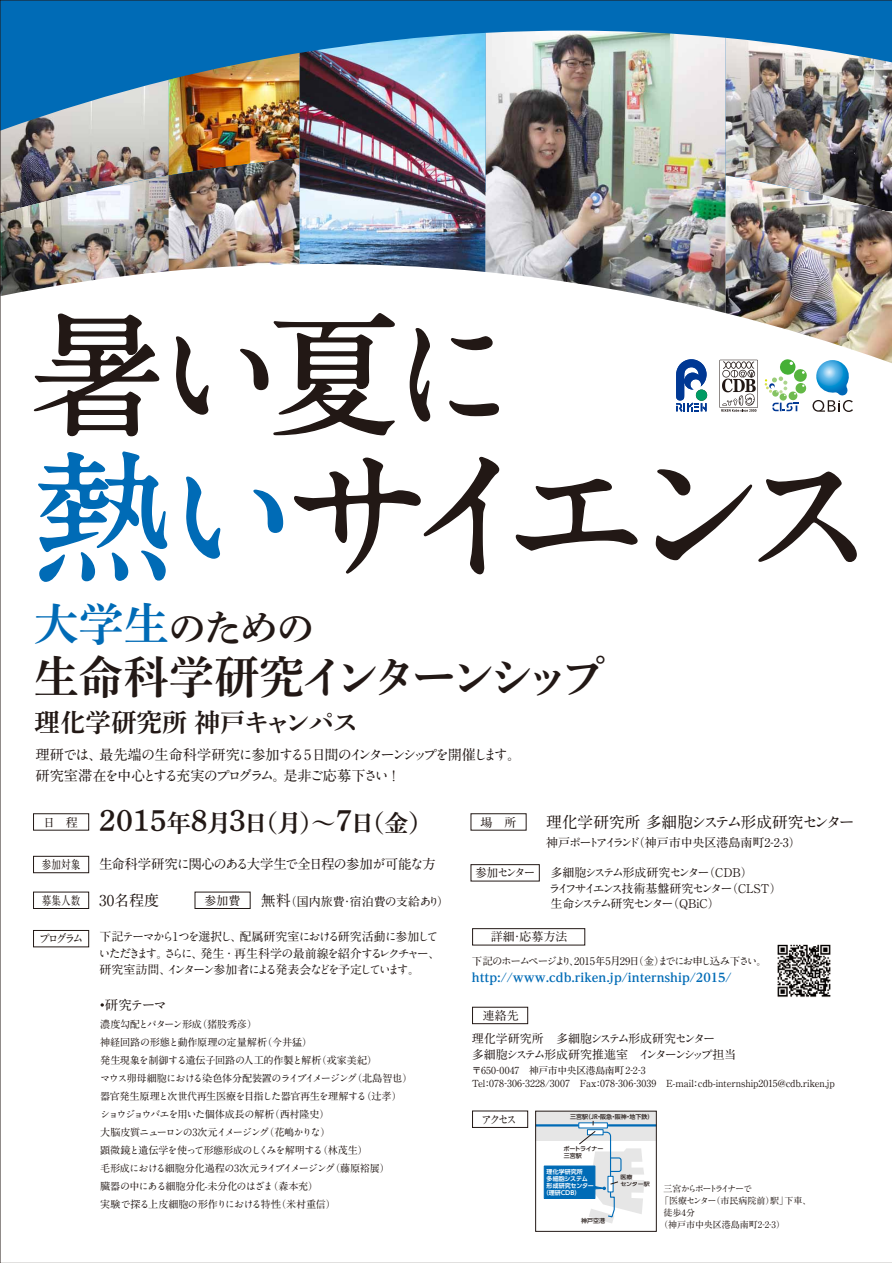
<style>
.page{position:relative;width:892px;height:1263px;background:#fff}
.page>*{position:absolute;margin:0;border:0;box-sizing:border-box;transform-origin:0 0}
.t1{font:700 148.5px "A1 Mincho Std";letter-spacing:-.23em;color:#221815}
.t2{font:700 135px "A1 Mincho Std";color:#221815}
.t3{font:45px "Shuei Min Pro B";letter-spacing:-.12em;color:#221815}
.t4{font:38.25px "Shuei Min Pro B";color:#221815}
.t5{font:25.5px "Shuei Min Pro B";color:#221815}
.t6{font:24px "Shuei Min Pro B";color:#221815}
.t7{font:700 15.75px "A1 Mincho Std";color:#221815}
.t8{font:700 15px "A1 Mincho Std";color:#221815}
.t9{font:700 14.25px/21.2px "A1 Mincho Std";letter-spacing:-.11em;color:#221815}
.t10{font:700 13.5px "A1 Mincho Std";letter-spacing:-.075em;color:#221815}
.t11{font:700 12px/16.5px "A1 Mincho Std";letter-spacing:-.125em;color:#221815}
.t12{font:700 12px/15.8px "A1 Mincho Std";letter-spacing:-.1em;color:#221815}
.t13{font:700 expanded 12px "UD Reimin Pro";color:#006bb6}
.t14{font:700 12px "A1 Mincho Std";letter-spacing:-.02em;color:#221815}
.t15{font:700 12px "A1 Mincho Std";color:#221815}
.t16{font:700 12px "A1 Mincho Std";letter-spacing:-.1em;color:#221815;scale:.9 1}
.t17{font:700 12px "A1 Mincho Std";letter-spacing:-.1em;color:#221815;scale:.8 1}
.t18{font:700 12px "A1 Mincho Std";letter-spacing:-.1em;color:#221815;scale:.95 1}
.t19{font:700 10.5px "A1 Mincho Std";letter-spacing:-.11em;color:#221815}
.t20{font:700 10.12px/18px "A1 Mincho Std";letter-spacing:-.055em;color:#221815}
.t21{font:700 9.75px/12.8px "A1 Mincho Std";color:#221815}
.t22{font:700 9px "A1 Mincho Std";letter-spacing:-.015em;color:#221815}
.t23{font:700 9px "A1 Mincho Std";letter-spacing:-.22em;color:#221815}
.t24{font:500 6px "UD Shin Go Pro";color:#221815}
.t25{font:700 6px "UD Shin Go Pro De";letter-spacing:-.005em;color:#fff}
.t26{font:500 6px/6.8px "UD Shin Go Pro";letter-spacing:-.02em;color:#221815}
.t27{font:700 6px "UD Shin Go Pro De";letter-spacing:-.03em;color:#fff}
.t28{font:500 5.25px/6.8px "UD Shin Go Pro";letter-spacing:-.025em;color:#221815;scale:1.14 1}
.s1{font-size:141.75px;color:#006bb6}
.s2{font-size:45px;color:#006bb6}
.s3{font-size:30px}
.s4{font-size:15px}
</style>
<div class="page">
<img style="left:0;top:0;width:891px;height:1262px">
<h2 class="t2" style="left:31px;top:265px;width:490px">暑い夏に</h2>
<h1 class="t1" style="left:31px;top:394px;width:854px"><span class="s1">熱い</span>サイエンス</h1>
<h3 class="t4" style="left:34px;top:599px;width:282px"><span class="s2">大学生</span>のための</h3>
<h3 class="t3" style="left:34px;top:645px;width:573px">生命科学研究インターンシップ</h3>
<h3 class="t5" style="left:35px;top:704px;width:325px">理化学研究所 神戸キャンパス</h3>
<h3 class="t9" style="left:35px;top:742px;width:487px">理研では、最先端の生命科学研究に参加する5日間のインターンシップを開催します。研究室滞在を中心とする充実のプログラム。是非ご応募下さい !</h3>
<p class="t12" style="left:43px;top:812px;width:36px">日　程</p>
<h3 class="t6" style="left:99px;top:806px;width:334px"><span class="s3">2015</span>年<span class="s3">8</span>月<span class="s3">3</span>日（月）～<span class="s3">7</span>日（金）</h3>
<h3 class="t7" style="left:546px;top:809px;width:310px">理化学研究所 多細胞システム形成研究センター</h3>
<p class="t14" style="left:546px;top:833px;width:256px">神戸ポートアイランド（神戸市中央区港島南町2-2-3）</p>
<p class="t12" style="left:480px;top:812px;width:37px">場　所</p>
<p class="t17" style="left:42px;top:854px;width:49px">参加対象</p>
<h3 class="t10" style="left:99px;top:853px;width:338px">生命科学研究に関心のある大学生で全日程の参加が可能な方</h3>
<p class="t17" style="left:42px;top:890px;width:49px">募集人数</p>
<h3 class="t8" style="left:99px;top:887px;width:61px">30名程度</h3>
<p class="t12" style="left:204px;top:890px;width:37px">参加費</p>
<p class="t15" style="left:260px;top:891px;width:190px"><span class="s4">無料</span>（国内旅費・宿泊費の支給あり）</p>
<p class="t16" style="left:39px;top:929px;width:51px">プログラム</p>
<p class="t11" style="left:98px;top:926px;width:343px">下記テーマから１つを選択し、配属研究室における研究活動に参加していただきます。さらに、発生・再生科学の最前線を紹介するレクチャー、研究室訪問、インターン参加者による発表会などを予定しています。</p>
<h3 class="t10" style="left:95px;top:994px;width:73px">・研究テーマ</h3>
<p class="t20" style="left:100px;top:1013px;width:313px">濃度勾配とパターン形成（猪股秀彦）<br>神経回路の形態と動作原理の定量解析（今井猛）<br>発生現象を制御する遺伝子回路の人工的作製と解析（戎家美紀）<br>マウス卵母細胞における染色体分配装置のライブイメージング（北島智也）器官発生原理と次世代再生医療を目指した器官再生を理解する（辻孝）ショウジョウバエを用いた個体成長の解析（西村隆史）<br>大脳皮質ニューロンの3次元イメージング（花嶋かりな）<br>顕微鏡と遺伝学を使って形態形成のしくみを解明する（林茂生）<br>毛形成における細胞分化過程の3次元ライブイメージング（藤原裕展）<br>臓器の中にある細胞分化-未分化のはざま（森本充）<br>実験で探る上皮細胞の形作りにおける特性（米村重信）</p>
<p class="t18" style="left:475px;top:863px;width:65px">参加センター</p>
<p class="t11" style="left:548px;top:862px;width:234px;line-height:15.8px">多細胞システム形成研究センター（CDB）<br>ライフサイエンス技術基盤研究センター（CLST）生命システム研究センター（QBiC）</p>
<p class="t12" style="left:490px;top:927px;width:78px">詳細・応募方法</p>
<p class="t19" style="left:472px;top:952px;width:296px">下記のホームページより、2015年5月29日（金）までにお申し込み下さい。</p>
<p class="t13" style="left:472px;top:967px;width:261px">http://www.cdb.riken.jp/internship/2015/</p>
<p class="t12" style="left:482px;top:1006px;width:37px">連絡先</p>
<p class="t12" style="left:472px;top:1029px;width:265px">理化学研究所　多細胞システム形成研究センター<br>多細胞システム形成研究推進室　インターンシップ担当</p>
<p class="t21" style="left:472px;top:1063px;width:364px">〒650-0047　神戸市中央区港島南町2-2-3<br>Tel:078-306-3228/3007　Fax:078-306-3039　E-mail:cdb-internship2015@cdb.riken.jp</p>
<p class="t16" style="left:481px;top:1109px;width:41px">アクセス</p>
<p class="t24" style="left:570px;top:1112px;width:85px">三宮駅（JR・阪急・阪神・地下鉄）</p>
<p class="t26" style="left:563px;top:1145px;width:41px">ポートライナー三宮駅</p>
<p class="t25" style="left:546px;top:1166px;width:37px">理化学研究所</p>
<p class="t27" style="left:546px;top:1173px;width:43px">多細胞システム</p>
<p class="t25" style="left:546px;top:1180px;width:49px">形成研究センター</p>
<p class="t25" style="left:543px;top:1187px;width:39px">（理研ＣＤＢ）</p>
<p class="t24" style="left:581px;top:1215px;width:25px">神戸空港</p>
<p class="t28" style="left:620px;top:1173px;width:27px">医療<br>センター駅</p>
<p class="t23" style="left:663px;top:1180px;width:90px">三宮からポートライナーで</p>
<p class="t22" style="left:660px;top:1192px;width:153px">「医療センター（市民病院前）駅」下車、</p>
<p class="t22" style="left:663px;top:1204px;width:33px">徒歩4分</p>
<p class="t22" style="left:659px;top:1216px;width:127px">（神戸市中央区港島南町2-2-3）</p>
</div>
